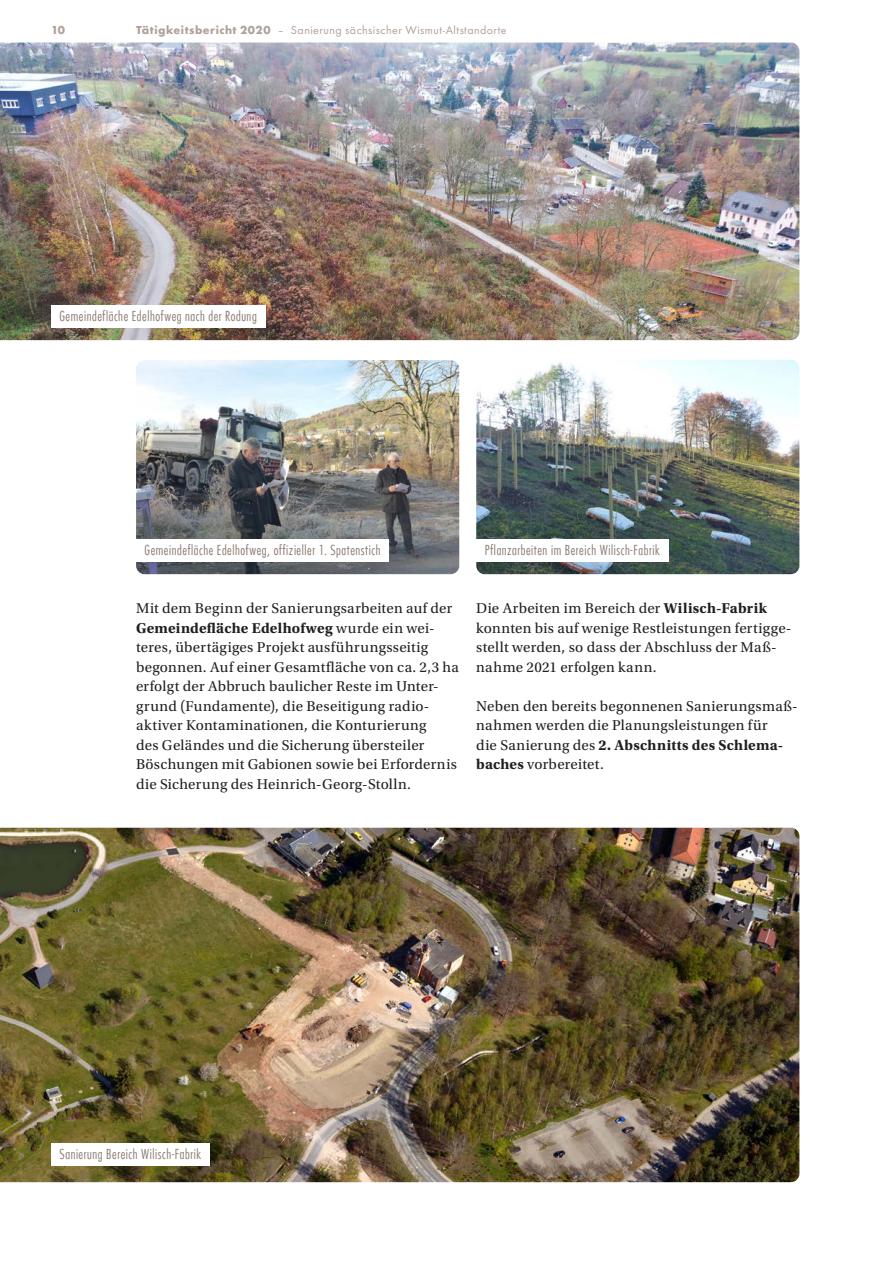
<style>
.page{position:relative;width:893px;height:1263px;background:#fff}
.page>*{position:absolute;margin:0;border:0;box-sizing:border-box;transform-origin:0 0}
.Fließtext{font:15px/19.5px "Utopia Std";letter-spacing:.015em;color:#231f20}
.Bildunterschrift{font:300 condensed 13.5px "Futura Com";letter-spacing:.04em;color:#8b7a71}
.t1{font:12px "Futura Round";letter-spacing:.035em;color:#afa199}
.t2{font:700 12px "Futura Round";color:#afa199}
.s1{font-weight:700}
</style>
<div class="page">
<img style="left:136px;top:360px;width:323px;height:214px">
<img style="left:476px;top:360px;width:323px;height:214px">
<img style="left:0;top:828px;width:799px;height:354px">
<div style="left:136px;top:539px;width:253px;height:22px;background:#fff"></div>
<div style="left:476px;top:539px;width:192px;height:22px;background:#fff"></div>
<div style="left:51px;top:1144px;width:159px;height:22px;background:#fff"></div>
<img style="left:0;top:43px;width:799px;height:297px">
<div style="left:51px;top:305px;width:214px;height:22px;background:#fff"></div>
<p class="t2" style="left:51px;top:21px;width:16px">10</p>
<p class="t1" style="left:136px;top:21px;width:372px"><span class="s1">Tätigkeitsbericht 2020</span> – Sanierung sächsischer Wismut-Altstandorte</p>
<p class="Bildunterschrift" style="left:60px;top:307px;width:199px">Gemeindefläche Edelhofweg nach der Rodung</p>
<p class="Bildunterschrift" style="left:145px;top:541px;width:237px">Gemeindefläche Edelhofweg, offizieller 1. Spatenstich</p>
<p class="Bildunterschrift" style="left:485px;top:541px;width:177px">Pflanzarbeiten im Bereich Wilisch-Fabrik</p>
<p class="Fließtext" style="left:136px;top:599px;width:325px">Mit dem Beginn der Sanierungsarbeiten auf der <span class="s1">Gemeindefläche Edelhofweg</span> wurde ein wei&shy;teres, übertägiges Projekt ausführungsseitig begonnen. Auf einer Gesamtfläche von ca. 2,3 ha erfolgt der Abbruch baulicher Reste im Unter&shy;grund (Fundamente), die Beseitigung radio&shy;aktiver Kontaminationen, die Konturierung<br>des Geländes und die Sicherung übersteiler Böschungen mit Gabionen sowie bei Erfordernis die Sicherung des Heinrich-Georg-Stolln.</p>
<p class="Fließtext" style="left:476px;top:599px;width:317px">Die Arbeiten im Bereich der <span class="s1">Wilisch-Fabrik </span>konnten bis auf wenige Restleistungen fertigge&shy;stellt werden, so dass der Abschluss der Maß&shy;nahme 2021 erfolgen kann.</p>
<p class="Fließtext" style="left:476px;top:696px;width:323px">Neben den bereits begonnenen Sanierungsmaß&shy;nahmen werden die Planungsleistungen für<br>die Sanierung des <span class="s1">2. Abschnitts des Schlema&shy;baches</span> vorbereitet.</p>
<p class="Bildunterschrift" style="left:60px;top:1146px;width:143px">Sanierung Bereich Wilisch-Fabrik</p>
</div>
